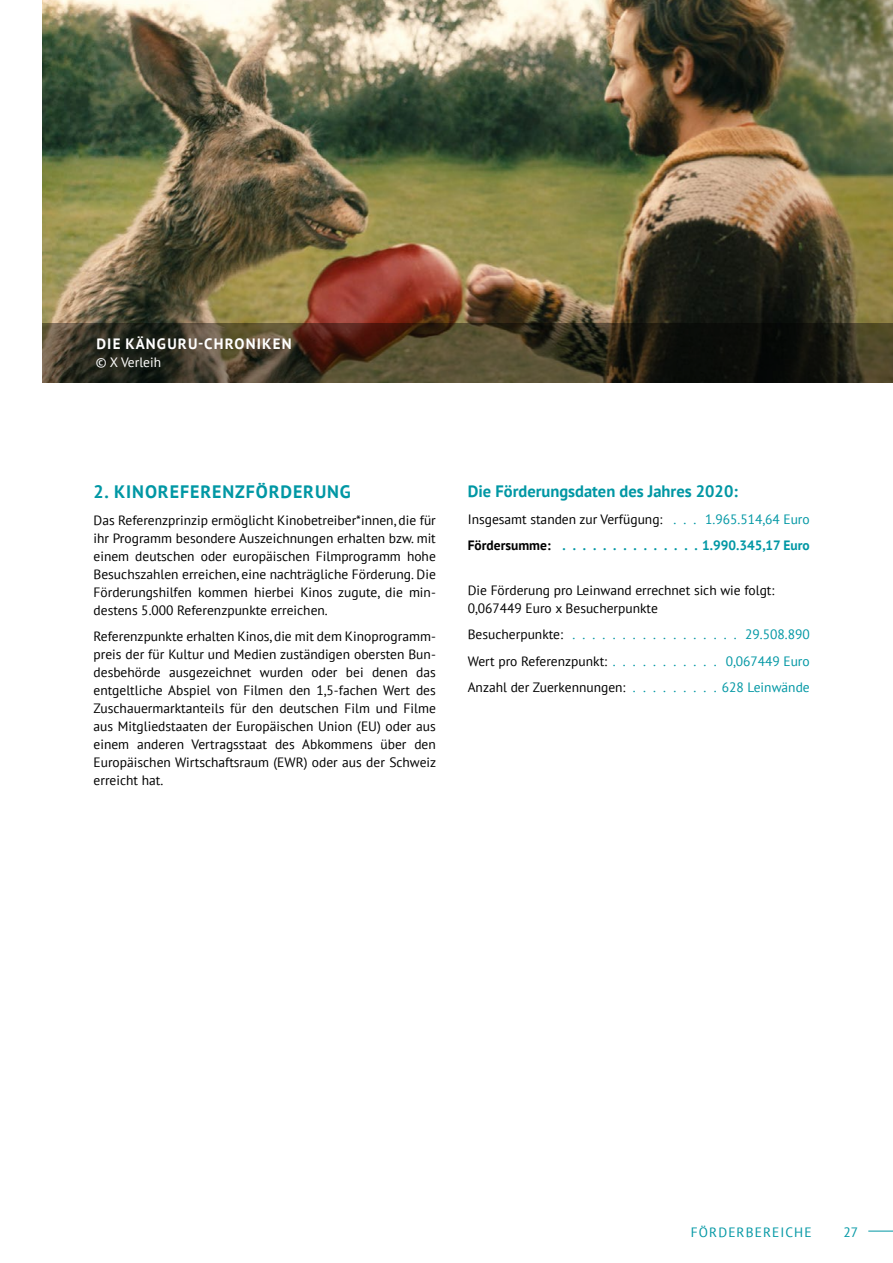
<style>
.page{position:relative;width:893px;height:1263px;background:#fff}
.page>*{position:absolute;margin:0;border:0;box-sizing:border-box;transform-origin:0 0}
.t1{font:700 18px "PT Sans";letter-spacing:.05em;color:#0097a4}
.t2{font:700 16.5px "PT Sans";color:#0097a4}
.t3{font:700 15px "PT Sans";letter-spacing:.08em;color:#fff}
.Fließtext{font:13.5px/18px "PT Sans";color:#000;text-align:justify}
.Fließtext-2{font:13.5px "PT Sans";color:#0097a4}
.Fließtext-3{font:700 13.5px "PT Sans";color:#0097a4}
.Fließtext-4{font:13.5px "PT Sans";letter-spacing:.08em;color:#0097a4}
.Fließtext-5{font:700 13.5px "PT Sans";color:#000}
.t4{font:13.5px "PT Sans";color:#fff}
.s1{color:#0097a4}
.s2{color:#000}
</style>
<div class="page">
<svg style="left:868px;top:1231px;width:25px;height:1px"></svg>
<img style="left:43px;top:0;width:850px;height:323px">
<svg style="left:43px;top:323px;width:850px;height:60px;background:#373020"></svg>
<p class="t3" style="left:96px;top:334px;width:197px">DIE KÄNGURU-CHRONIKEN</p>
<p class="t4" style="left:96px;top:354px;width:67px">© X Verleih</p>
<h2 class="t1" style="left:94px;top:480px;width:259px">2. KINOREFERENZFÖRDERUNG</h2>
<p class="Fließtext" style="left:94px;top:511px;width:344px">Das Referenzprinzip ermöglicht Kinobetreiber*innen, die für ihr Programm besondere Auszeichnungen erhalten bzw. mit einem deutschen oder europäischen Filmprogramm hohe Besuchszahlen erreichen, eine nachträgliche Förderung. Die Förderungshilfen kommen hierbei Kinos zugute, die min&shy;destens 5.000 Referenzpunkte erreichen.</p>
<p class="Fließtext" style="left:94px;top:627px;width:344px">Referenzpunkte erhalten Kinos, die mit dem Kinoprogramm&shy;preis der für Kultur und Medien zuständigen obersten Bun&shy;desbehörde ausgezeichnet wurden oder bei denen das entgeltliche Abspiel von Filmen den 1,5-fachen Wert des Zuschauermarktanteils für den deutschen Film und Filme aus Mitgliedstaaten der Europäischen Union (EU) oder aus einem anderen Vertragsstaat des Abkommens über den Europäischen Wirtschaftsraum (EWR) oder aus der Schweiz erreicht hat.</p>
<h2 class="t2" style="left:468px;top:480px;width:272px">Die Förderungsdaten des Jahres 2020:</h2>
<p class="Fließtext" style="left:468px;top:510px;width:203px">Insgesamt standen zur Verfügung: <span class="s1">...</span></p>
<p class="Fließtext-2" style="left:705px;top:510px;width:106px">1.965.514,64 Euro</p>
<p class="Fließtext-5" style="left:468px;top:536px;width:84px">Fördersumme:</p>
<p class="Fließtext-3" style="left:702px;top:536px;width:109px">1.990.345,17 Euro</p>
<p class="Fließtext" style="left:468px;top:581px;width:308px">Die Förderung pro Leinwand errechnet sich wie folgt:<br>0,067449 Euro x Besucherpunkte</p>
<p class="Fließtext-2" style="left:468px;top:626px;width:104px"><span class="s2">Besucherpunkte:</span> .................</p>
<p class="Fließtext-2" style="left:745px;top:626px;width:66px">29.508.890</p>
<p class="Fließtext-2" style="left:468px;top:652px;width:344px"><span class="s2">Wert pro Referenzpunkt:</span> . . . . . . . . . . . 0,067449 Euro</p>
<p class="Fließtext" style="left:468px;top:678px;width:166px">Anzahl der Zuerkennungen: <span class="s1">.........</span></p>
<p class="Fließtext-2" style="left:722px;top:679px;width:89px">628 Leinwände</p>
<p class="Fließtext-4" style="left:691px;top:1223px;width:122px">FÖRDERBEREICHE</p>
<p class="Fließtext-2" style="left:843px;top:1223px;width:16px">27</p>
</div>
